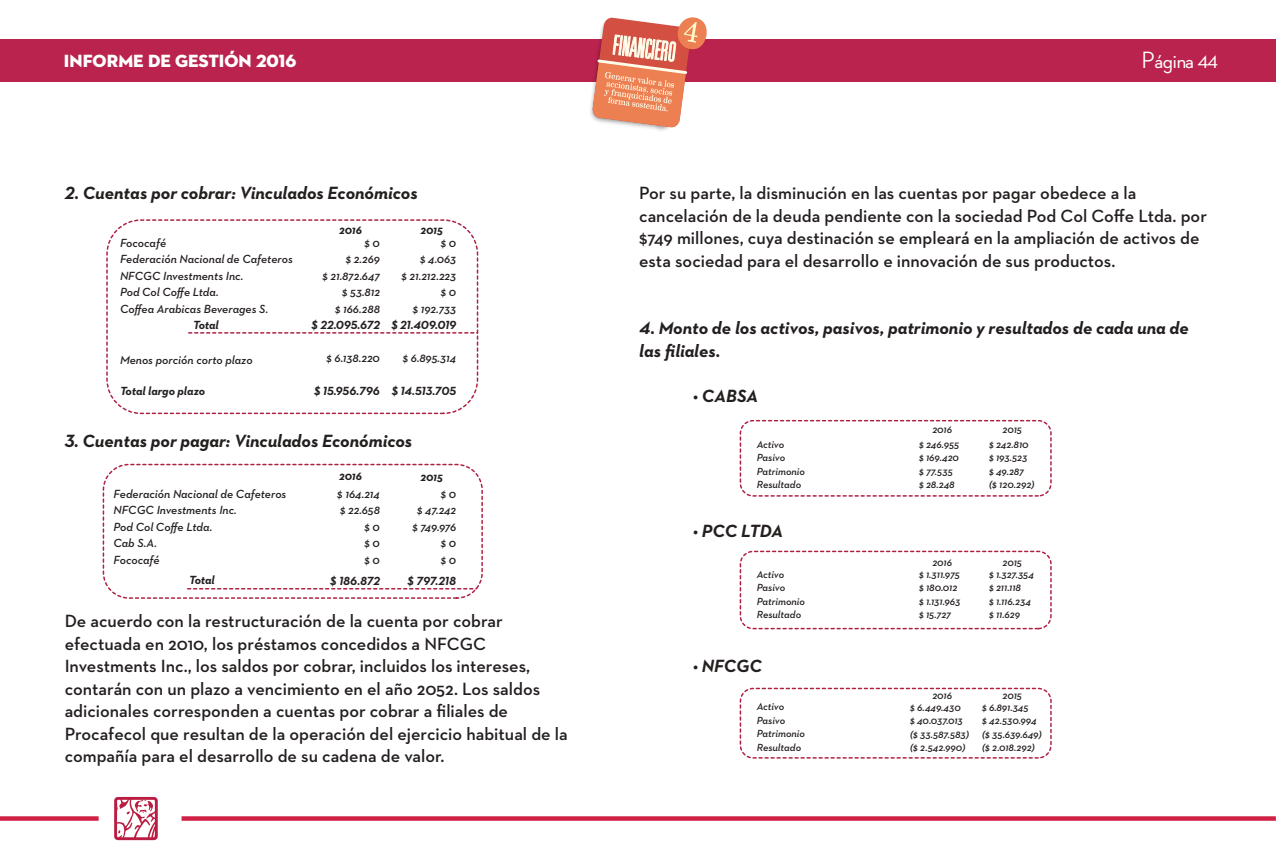
<style>
.page{position:relative;width:1276px;height:851px;background:#fff}
.page>*{position:absolute;margin:0;border:0;box-sizing:border-box;transform-origin:0 0}
.t1{font:500 24px "Neutraface 2 Display";letter-spacing:-.02em;color:#fff}
.t2{font:600 18px/22.5px "Neutraface 2 Text";color:#241f1f}
.t3{font:italic 700 18px/22.5px "Neutraface 2 Text";color:#241f1f}
.t4{font:18px "Neutraface 2 Display Titling";color:#fff}
.t5{font:italic 600 12px/16.5px "Neutraface 2 Text";color:#241f1f;text-align:right}
.t6{font:italic 700 12px "Neutraface 2 Text";color:#241f1f}
.t7{font:italic 600 10.5px/13.5px "Neutraface 2 Text";color:#241f1f}
</style>
<div class="page">
<svg style="left:181px;top:816px;width:1094px;height:4px;background:#d33052"></svg>
<svg style="left:114px;top:796px;width:44px;height:44px"></svg>
<svg style="left:0;top:816px;width:99px;height:4px"></svg>
<div style="left:0;top:40px;width:1276px;height:42px;background:#b9234d"></div>
<svg style="left:592px;top:17px;width:118px;height:111px"></svg>
<div style="left:106px;top:219px;width:372px;height:195px;border:2px dashed #ae2143;border-radius:34px"></div>
<div style="left:739px;top:420px;width:312px;height:76px;border:2px dashed #ae2143;border-radius:13px"></div>
<div style="left:739px;top:550px;width:312px;height:79px;border:2px dashed #ae2143;border-radius:13px"></div>
<div style="left:739px;top:687px;width:312px;height:71px;border:2px dashed #ae2143;border-radius:13px"></div>
<div style="left:103px;top:463px;width:380px;height:135px;border:2px dashed #ae2143;border-radius:26px"></div>
<svg style="left:189px;top:332px;width:288px;height:1px"></svg>
<svg style="left:188px;top:588px;width:288px;height:1px"></svg>
<p class="t4" style="left:64px;top:49px;width:234px">INFORME DE GESTIÓN 2016</p>
<h1 class="t1" style="left:1141px;top:47px;width:78px">Página 44</h1>
<p class="t3" style="left:65px;top:182px;width:355px">2. Cuentas por cobrar: Vinculados Económicos</p>
<p class="t5" style="left:120px;top:234px;width:174px;text-align:left">Fococafé<br>Federación Nacional de Cafeteros<br>NFCGC Investments Inc.<br>Pod Col Coffe Ltda.<br>Coffea Arabicas Beverages S.</p>
<p class="t6" style="left:193px;top:317px;width:27px">Total</p>
<p class="t5" style="left:120px;top:351px;width:134px">Menos porción corto plazo</p>
<p class="t6" style="left:120px;top:383px;width:87px">Total largo plazo</p>
<p class="t6" style="left:339px;top:222px;width:24px">2016</p>
<p class="t5" style="left:322px;top:234px;width:59px">$ 0<br>$ 2.269<br>$ 21.872.647 $ 53.812<br>$ 166.288</p>
<p class="t6" style="left:311px;top:317px;width:70px">$ 22.095.672</p>
<p class="t6" style="left:420px;top:222px;width:24px">2015</p>
<p class="t5" style="left:401px;top:234px;width:56px">$ 0<br>$ 4.063<br>$ 21.212.223 $ 0<br>$ 192.733</p>
<p class="t6" style="left:391px;top:317px;width:66px">$ 21.409.019</p>
<p class="t5" style="left:326px;top:349px;width:55px">$ 6.138.220</p>
<p class="t5" style="left:403px;top:349px;width:55px">$ 6.895.314</p>
<p class="t6" style="left:314px;top:383px;width:143px">$ 15.956.796 $ 14.513.705</p>
<p class="t3" style="left:65px;top:429px;width:349px">3. Cuentas por pagar: Vinculados Económicos</p>
<p class="t6" style="left:339px;top:468px;width:24px">2016</p>
<p class="t6" style="left:420px;top:469px;width:24px">2015</p>
<p class="t5" style="left:113px;top:485px;width:174px;text-align:left">Federación Nacional de Cafeteros<br>NFCGC Investments Inc.<br>Pod Col Coffe Ltda.<br>Cab S.A.<br>Fococafé</p>
<p class="t6" style="left:189px;top:572px;width:27px">Total</p>
<p class="t5" style="left:337px;top:485px;width:44px">$ 164.214 $ 22.658 $ 0<br>$ 0<br>$ 0</p>
<p class="t6" style="left:330px;top:573px;width:51px">$ 186.872</p>
<p class="t5" style="left:412px;top:485px;width:45px">$ 0<br>$ 47.242 $ 749.976 $ 0<br>$ 0</p>
<p class="t6" style="left:408px;top:573px;width:50px">$ 797.218</p>
<p class="t2" style="left:65px;top:609px;width:504px">De acuerdo con la restructuración de la cuenta por cobrar efectuada en 2010, los préstamos concedidos a NFCGC Investments Inc., los saldos por cobrar, incluidos los intereses, contarán con un plazo a vencimiento en el año 2052. Los saldos adicionales corresponden a cuentas por cobrar a filiales de Procafecol que resultan de la operación del ejercicio habitual de la compañía para el desarrollo de su cadena de valor.</p>
<p class="t2" style="left:639px;top:182px;width:569px">Por su parte, la disminución en las cuentas por pagar obedece a la cancelación de la deuda pendiente con la sociedad Pod Col Coffe Ltda. por $749 millones, cuya destinación se empleará en la ampliación de activos de esta sociedad para el desarrollo e innovación de sus productos.</p>
<p class="t3" style="left:639px;top:317px;width:551px">4. Monto de los activos, pasivos, patrimonio y resultados de cada una de las filiales.</p>
<p class="t3" style="left:693px;top:384px;width:67px">• CABSA</p>
<p class="t7" style="left:756px;top:437px;width:50px">Activo<br>Pasivo<br>Patrimonio<br>Resultado</p>
<p class="t3" style="left:693px;top:519px;width:92px">• PCC LTDA</p>
<p class="t7" style="left:756px;top:567px;width:50px">Activo<br>Pasivo<br>Patrimonio<br>Resultado</p>
<p class="t3" style="left:693px;top:654px;width:71px">• NFCGC</p>
<p class="t7" style="left:756px;top:700px;width:50px">Activo<br>Pasivo<br>Patrimonio<br>Resultado</p>
<p class="t7" style="left:932px;top:423px;width:21px">2016</p>
<p class="t7" style="left:919px;top:437px;width:42px">$ 246.955 $ 169.420 $ 77.535 $ 28.248</p>
<p class="t7" style="left:989px;top:423px;width:47px;text-indent:13px">2015<br>$ 242.810 $ 193.523 $ 49.287 ($ 120.292)</p>
<p class="t7" style="left:932px;top:555px;width:21px">2016</p>
<p class="t7" style="left:1002px;top:555px;width:21px">2015</p>
<p class="t7" style="left:919px;top:567px;width:43px">$ 1.311.975 $ 180.012 $ 1.131.963 $ 15.727</p>
<p class="t7" style="left:989px;top:567px;width:46px">$ 1.327.354 $ 211.118<br>$ 1.116.234 $ 11.629</p>
<p class="t7" style="left:932px;top:689px;width:21px">2016</p>
<p class="t7" style="left:910px;top:700px;width:60px">$ 6.449.430<br>$ 40.037.013 ($ 33.587.583) ($ 2.542.990)</p>
<p class="t7" style="left:1002px;top:688px;width:21px">2015</p>
<p class="t7" style="left:982px;top:700px;width:61px">$ 6.891.345<br>$ 42.530.994 ($ 35.639.649) ($ 2.018.292)</p>
</div>
